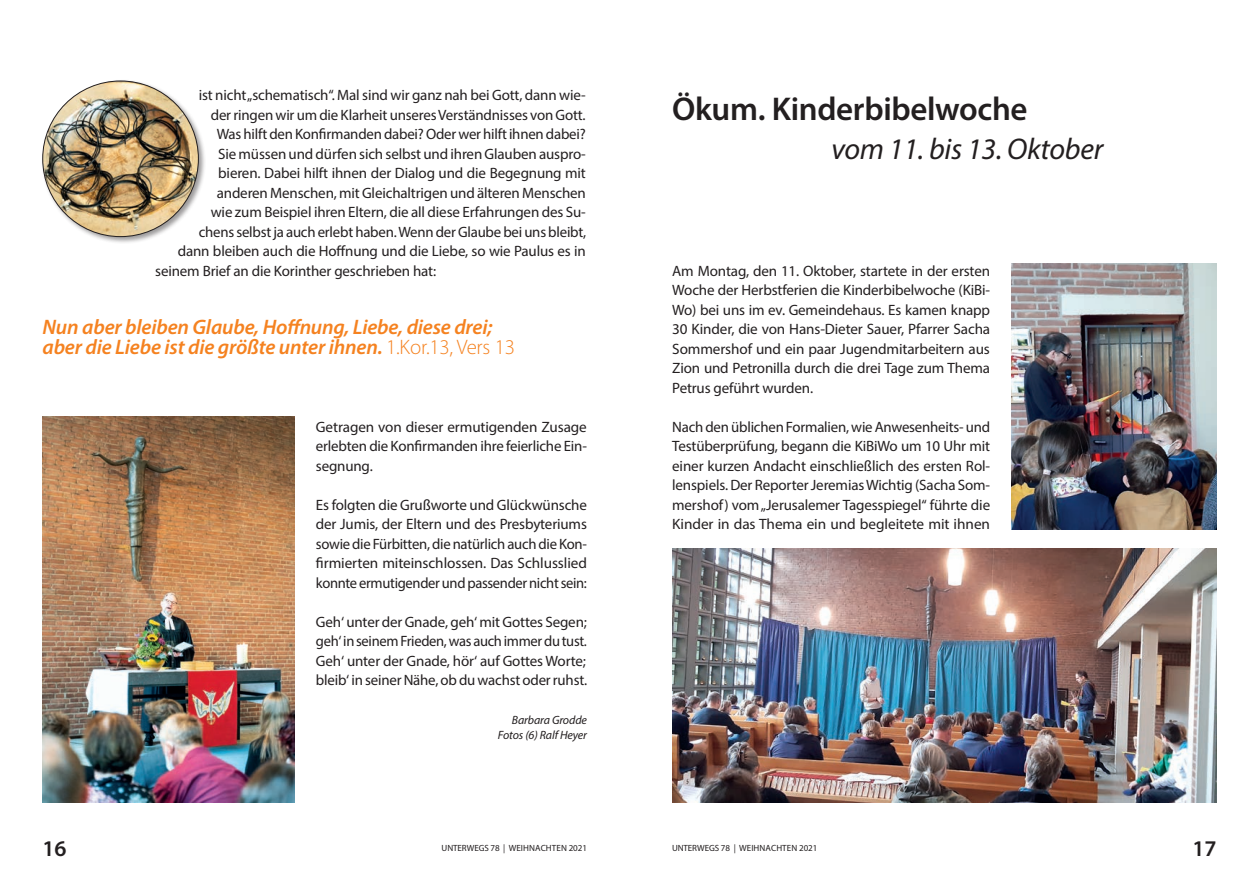
<style>
.page{position:relative;width:1259px;height:893px;background:#fff}
.page>*{position:absolute;margin:0;border:0;box-sizing:border-box;transform-origin:0 0}
.t1{font:600 33px "Myriad Pro";letter-spacing:-.01em;color:#231f20}
.t2{font:italic 30px "Myriad Pro";letter-spacing:-.01em;color:#231f20}
.t3{font:600 22.5px "Myriad Pro";color:#231f20}
.t4{font:italic 600 21px/19.5px "Myriad Pro";letter-spacing:-.01em;color:#f58220}
.t5{font:15px/19.5px "Myriad Pro";letter-spacing:-.01em;color:#231f20;text-align:justify}
.t6{font:italic 12px/15px "Myriad Pro";letter-spacing:-.01em;color:#231f20;text-align:right}
.t7{font:9px "Myriad Pro";letter-spacing:-.005em;color:#231f20}
.s1{font-weight:300;font-style:normal}
</style>
<div class="page">
<div style="left:41px;top:79px;width:165px;height:165px;background:#231f20;opacity:.45"></div>
<img style="left:43px;top:81px;width:155px;height:156px;border-radius:78px">
<img style="left:43px;top:417px;width:252px;height:385px">
<img style="left:1011px;top:264px;width:205px;height:265px">
<img style="left:672px;top:549px;width:544px;height:253px">
<p class="t5" style="left:199px;top:85px;width:388px">ist nicht „schematisch“. Mal sind wir ganz nah bei Gott, dann wie-</p>
<p class="t5" style="left:211px;top:105px;width:376px">der ringen wir um die Klarheit unseres Verständnisses von Gott.</p>
<p class="t5" style="left:217px;top:124px;width:370px">Was hilft den Konfirmanden dabei? Oder wer hilft ihnen dabei?</p>
<p class="t5" style="left:218px;top:144px;width:369px">Sie müssen und dürfen sich selbst und ihren Glauben auspro-</p>
<p class="t5" style="left:218px;top:163px;width:369px">bieren. Dabei hilft ihnen der Dialog und die Begegnung mit</p>
<p class="t5" style="left:217px;top:183px;width:371px">anderen Menschen, mit Gleichaltrigen und älteren Menschen</p>
<p class="t5" style="left:211px;top:202px;width:376px">wie zum Beispiel ihren Eltern, die all diese Erfahrungen des Su-</p>
<p class="t5" style="left:199px;top:222px;width:389px">chens selbst ja auch erlebt haben. Wenn der Glaube bei uns bleibt,</p>
<p class="t5" style="left:178px;top:241px;width:409px">dann bleiben auch die Hoffnung und die Liebe, so wie Paulus es in</p>
<p class="t5" style="left:155px;top:261px;width:282px">seinem Brief an die Korinther geschrieben hat:</p>
<h3 class="t4" style="left:43px;top:317px;width:474px">Nun aber bleiben Glaube, Hoffnung, Liebe, diese drei; aber die Liebe ist die größte unter ihnen. <span class="s1">1.Kor.13, Vers 13</span></h3>
<p class="t5" style="left:316px;top:417px;width:272px">Getragen von dieser ermutigenden Zusage erlebten die Konfirmanden ihre feierliche Ein&shy;segnung.</p>
<p class="t5" style="left:316px;top:495px;width:273px">Es folgten die Grußworte und Glückwünsche der Jumis, der Eltern und des Presbyteriums sowie die Fürbitten, die natürlich auch die Kon&shy;firmierten miteinschlossen. Das Schlusslied konnte ermutigender und passender nicht sein:</p>
<p class="t5" style="left:316px;top:612px;width:273px">Geh‘ unter der Gnade, geh‘ mit Gottes Segen; geh‘ in seinem Frieden, was auch immer du tust.<br>Geh‘ unter der Gnade, hör‘ auf Gottes Worte; bleib‘ in seiner Nähe, ob du wachst oder ruhst.</p>
<p class="t6" style="left:498px;top:713px;width:90px">Barbara Grodde<br>Fotos (6) Ralf Heyer</p>
<h1 class="t1" style="left:672px;top:90px;width:357px">Ökum. Kinderbibelwoche</h1>
<h2 class="t2" style="left:831px;top:130px;width:273px">vom 11. bis 13. Oktober</h2>
<p class="t5" style="left:672px;top:261px;width:319px">Am Montag, den 11. Oktober, startete in der ersten Woche der Herbstferien die Kinderbibelwoche (KiBi-Wo) bei uns im ev. Gemeindehaus. Es kamen knapp 30 Kinder, die von Hans-Dieter Sauer, Pfarrer Sacha Sommershof und ein paar Jugendmitarbeitern aus Zion und Petronilla durch die drei Tage zum Thema Petrus geführt wurden.</p>
<p class="t5" style="left:672px;top:417px;width:319px">Nach den üblichen Formalien, wie Anwesenheits- und Testüberprüfung, begann die KiBiWo um 10 Uhr mit einer kurzen Andacht einschließlich des ersten Rol&shy;lenspiels. Der Reporter Jeremias Wichtig (Sacha Som&shy;mershof) vom „Jerusalemer Tagesspiegel“ führte die Kinder in das Thema ein und begleitete mit ihnen</p>
<h3 class="t3" style="left:43px;top:836px;width:25px">16</h3>
<p class="t7" style="left:442px;top:842px;width:147px">UNTERWEGS 78 | WEIHNACHTEN 2021</p>
<p class="t7" style="left:672px;top:842px;width:147px">UNTERWEGS 78 | WEIHNACHTEN 2021</p>
<h3 class="t3" style="left:1192px;top:836px;width:25px">17</h3>
</div>
